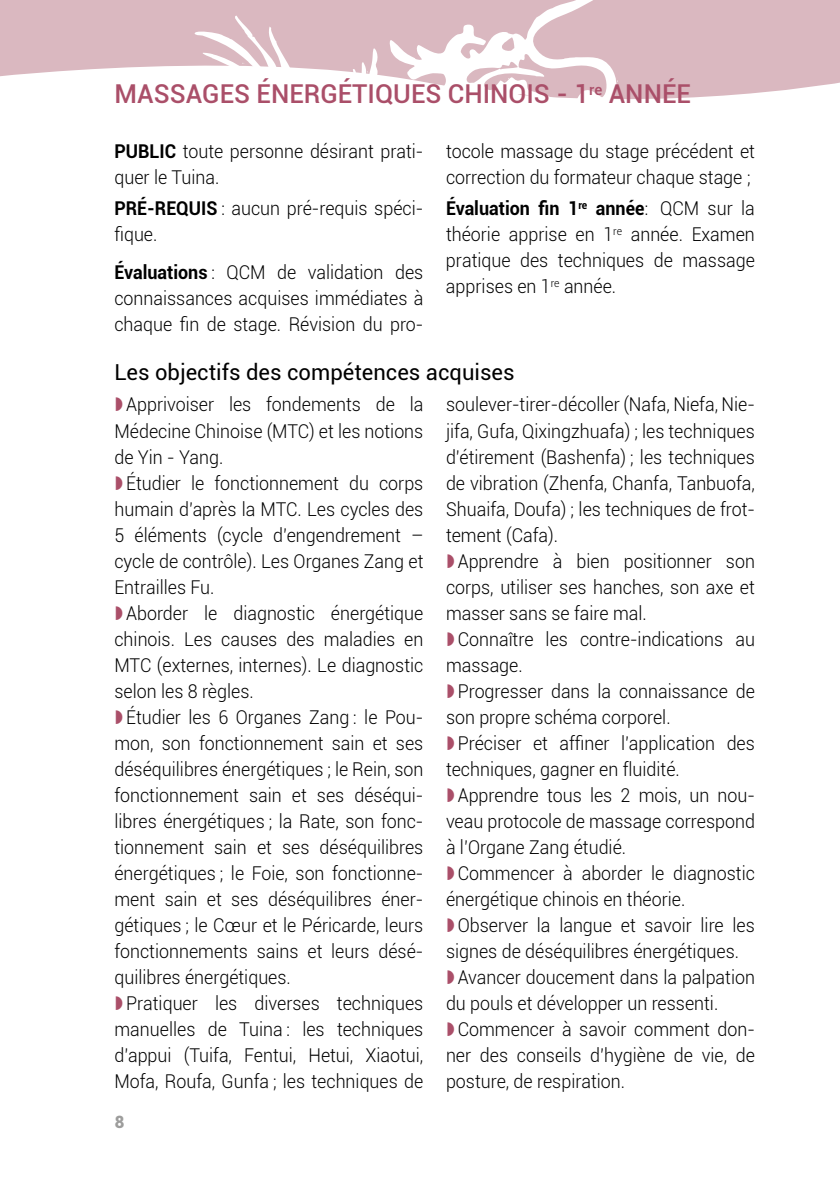
<style>
.page{position:relative;width:840px;height:1180px;background:#fff}
.page>*{position:absolute;margin:0;border:0;box-sizing:border-box;transform-origin:0 0}
.t1{font:500 26px "Roboto";color:#aa4f69}
.t2{font:22px "Roboto";color:#000}
.t3{font:300 19px/26px "Roboto";color:#000;text-align:justify;scale:.94 1}
.t4{font:900 17px "Roboto";color:#9d9d9c;scale:.96 1}
.s1{font-weight:700}
</style>
<div class="page">
<svg style="left:0;top:0;width:839px;height:99px;fill:#dab8c0"></svg>
<svg style="left:194px;top:0;width:447px;height:100px;fill:#dab8c0"></svg>
<h1 class="t1" style="left:114px;top:76px;width:577px">MASSAGES ÉNERGÉTIQUES CHINOIS - 1<sup>re</sup> ANNÉE</h1>
<p class="t3" style="left:114px;top:137px;width:330px"><span class="s1">PUBLIC</span> toute personne désirant prati&shy;quer le Tuina.</p>
<p class="t3" style="left:114px;top:195px;width:330px"><span class="s1">PRÉ-REQUIS</span> : aucun pré-requis spéci&shy;fique.</p>
<p class="t3" style="left:114px;top:258px;width:330px"><span class="s1">Évaluations</span> : QCM de validation des connaissances acquises immédiates à chaque fin de stage. Révision du pro-</p>
<p class="t3" style="left:446px;top:137px;width:330px">tocole massage du stage précédent et correction du formateur chaque stage ;</p>
<p class="t3" style="left:445px;top:195px;width:330px"><span class="s1">Évaluation fin 1</span><sup>re</sup> <span class="s1">année</span>: QCM sur la théorie apprise en 1<sup>re</sup> année. Examen pratique des techniques de massage apprises en 1<sup>re</sup> année.</p>
<p class="t2" style="left:114px;top:356px;width:401px">Les objectifs des compétences acquises</p>
<p class="t3" style="left:114px;top:391px;width:330px;text-indent:12px">Apprivoiser les fondements de la Médecine Chinoise (MTC) et les notions de Yin - Yang.</p>
<p class="t3" style="left:114px;top:469px;width:330px;text-indent:12px">Étudier le fonctionnement du corps humain d’après la MTC. Les cycles des 5 éléments (cycle d’engendrement – cycle de contrôle). Les Organes Zang et Entrailles Fu.</p>
<p class="t3" style="left:114px;top:599px;width:330px;text-indent:12px">Aborder le diagnostic énergétique chinois. Les causes des maladies en MTC (externes, internes). Le diagnostic selon les 8 règles.</p>
<p class="t3" style="left:114px;top:703px;width:330px;text-indent:12px">Étudier les 6 Organes Zang : le Pou&shy;mon, son fonctionnement sain et ses déséquilibres énergétiques ; le Rein, son fonctionnement sain et ses déséqui&shy;libres énergétiques ; la Rate, son fonc&shy;tionnement sain et ses déséquilibres énergétiques ; le Foie, son fonctionne&shy;ment sain et ses déséquilibres éner&shy;gétiques ; le Cœur et le Péricarde, leurs fonctionnements sains et leurs désé&shy;quilibres énergétiques.</p>
<p class="t3" style="left:114px;top:989px;width:330px;text-indent:12px">Pratiquer les diverses techniques manuelles de Tuina : les techniques d’appui (Tuifa, Fentui, Hetui, Xiaotui, Mofa, Roufa, Gunfa ; les techniques de</p>
<p class="t3" style="left:446px;top:391px;width:330px">soulever-tirer-décoller (Nafa, Niefa, Nie&shy;jifa, Gufa, Qixingzhuafa) ; les techniques d’étirement (Bashenfa) ; les techniques de vibration (Zhenfa, Chanfa, Tanbuofa, Shuaifa, Doufa) ; les techniques de frot&shy;tement (Cafa).</p>
<p class="t3" style="left:446px;top:547px;width:330px;text-indent:12px">Apprendre à bien positionner son corps, utiliser ses hanches, son axe et masser sans se faire mal.</p>
<p class="t3" style="left:446px;top:625px;width:330px;text-indent:12px">Connaître les contre-indications au massage.</p>
<p class="t3" style="left:446px;top:677px;width:330px;text-indent:12px">Progresser dans la connaissance de son propre schéma corporel.</p>
<p class="t3" style="left:446px;top:729px;width:330px;text-indent:12px">Préciser et affiner l’application des techniques, gagner en fluidité.</p>
<p class="t3" style="left:446px;top:781px;width:330px;text-indent:12px">Apprendre tous les 2 mois, un nou&shy;veau protocole de massage correspond à l’Organe Zang étudié.</p>
<p class="t3" style="left:446px;top:859px;width:330px;text-indent:12px">Commencer à aborder le diagnostic énergétique chinois en théorie.</p>
<p class="t3" style="left:457px;top:911px;width:317px">Observer la langue et savoir lire les</p>
<p class="t3" style="left:446px;top:937px;width:313px">signes de déséquilibres énergétiques.</p>
<p class="t3" style="left:457px;top:963px;width:317px">Avancer doucement dans la palpation</p>
<p class="t3" style="left:446px;top:989px;width:291px">du pouls et développer un ressenti.</p>
<p class="t3" style="left:457px;top:1015px;width:317px">Commencer à savoir comment don-</p>
<p class="t3" style="left:446px;top:1041px;width:330px">ner des conseils d’hygiène de vie, de</p>
<p class="t3" style="left:446px;top:1067px;width:192px">posture, de respiration.</p>
<p class="t4" style="left:115px;top:1109px;width:11px">8</p>
</div>
